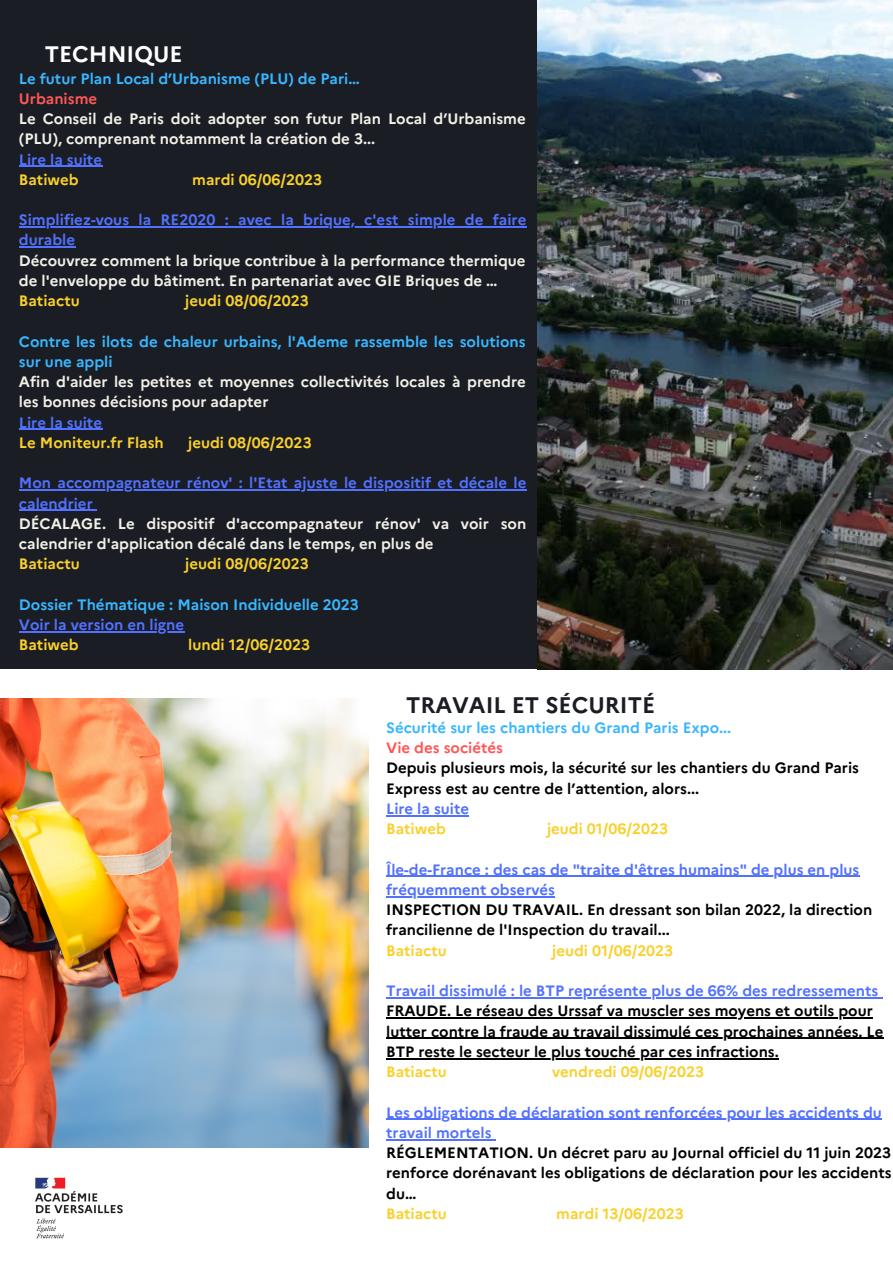
<style>
.page{position:relative;width:893px;height:1264px;background:#fff}
.page>*{position:absolute;margin:0;border:0;box-sizing:border-box;transform-origin:0 0}
.t1{font:700 22.5px "Marianne";color:#1a1d24}
.t2{font:700 22.35px "Marianne";color:#fff}
.t3{font:700 15px/20.2px "Marianne";color:#000}
.t4{font:700 15px/20.2px "Marianne";color:#f2f1e8}
.t5{font:700 15px/20.2px "Marianne";color:#5271ff}
.t6{font:700 15px "Marianne";color:#fad02c}
.t7{font:700 15px/20.2px "Marianne";color:#38b6ff}
.t8{font:700 15px "Marianne";color:#ff5757}
</style>
<div class="page">
<div style="left:0;top:0;width:537px;height:668px;background:#1a1d24"></div>
<img style="left:537px;top:0;width:355px;height:669px">
<img style="left:0;top:698px;width:369px;height:449px">
<img style="left:35px;top:1177px;width:88px;height:62px">
<hr style="left:386px;top:815px;width:83px;height:1px;background:#5271ff">
<hr style="left:386px;top:875px;width:473px;height:1px;background:#5271ff">
<hr style="left:386px;top:896px;width:169px;height:1px;background:#5271ff">
<hr style="left:386px;top:997px;width:492px;height:1px;background:#5271ff">
<hr style="left:386px;top:1017px;width:486px;height:1px;background:#000">
<hr style="left:386px;top:1037px;width:497px;height:1px;background:#000">
<hr style="left:386px;top:1057px;width:392px;height:2px;background:#000">
<hr style="left:386px;top:1118px;width:495px;height:1px;background:#5271ff">
<hr style="left:386px;top:1138px;width:105px;height:2px;background:#5271ff">
<hr style="left:19px;top:166px;width:83px;height:1px;background:#5271ff">
<hr style="left:19px;top:226px;width:507px;height:1px;background:#5271ff">
<hr style="left:19px;top:246px;width:56px;height:2px;background:#5271ff">
<hr style="left:19px;top:429px;width:83px;height:1px;background:#5271ff">
<hr style="left:19px;top:489px;width:507px;height:1px;background:#5271ff">
<hr style="left:19px;top:510px;width:74px;height:1px;background:#5271ff">
<hr style="left:19px;top:631px;width:165px;height:1px;background:#5271ff">
<p class="t2" style="left:45px;top:40px;width:139px">TECHNIQUE</p>
<p class="t7" style="left:19px;top:68px;width:342px">Le futur Plan Local d’Urbanisme (PLU) de Pari…</p>
<p class="t8" style="left:19px;top:89px;width:80px">Urbanisme</p>
<p class="t4" style="left:19px;top:108px;width:508px">Le Conseil de Paris doit adopter son futur Plan Local d’Urbanisme (PLU), comprenant notamment la création de 3...</p>
<p class="t5" style="left:19px;top:149px;width:85px">Lire la suite</p>
<p class="t6" style="left:19px;top:170px;width:61px">Batiweb</p>
<p class="t6" style="left:192px;top:170px;width:131px">mardi 06/06/2023</p>
<p class="t5" style="left:19px;top:210px;width:509px">Simplifiez-vous la RE2020 : avec la brique, c'est simple de faire durable</p>
<p class="t4" style="left:19px;top:250px;width:508px">Découvrez comment la brique contribue à la performance thermique de l'enveloppe du bâtiment. En partenariat avec GIE Briques de …</p>
<p class="t6" style="left:19px;top:292px;width:62px">Batiactu</p>
<p class="t6" style="left:185px;top:292px;width:125px">jeudi 08/06/2023</p>
<p class="t7" style="left:19px;top:331px;width:508px">Contre les ilots de chaleur urbains, l'Ademe rassemble les solutions sur une appli</p>
<p class="t4" style="left:19px;top:372px;width:508px">Afin d'aider les petites et moyennes collectivités locales à prendre les bonnes décisions pour adapter</p>
<p class="t5" style="left:19px;top:412px;width:85px">Lire la suite</p>
<p class="t6" style="left:19px;top:433px;width:146px">Le Moniteur.fr Flash</p>
<p class="t6" style="left:188px;top:433px;width:125px">jeudi 08/06/2023</p>
<p class="t5" style="left:19px;top:473px;width:509px">Mon accompagnateur rénov' : l'Etat ajuste le dispositif et décale le calendrier</p>
<p class="t4" style="left:19px;top:513px;width:509px">DÉCALAGE. Le dispositif d'accompagnateur rénov' va voir son calendrier d'application décalé dans le temps, en plus de</p>
<p class="t6" style="left:19px;top:555px;width:62px">Batiactu</p>
<p class="t6" style="left:185px;top:555px;width:125px">jeudi 08/06/2023</p>
<p class="t7" style="left:19px;top:594px;width:341px">Dossier Thématique : Maison Individuelle 2023</p>
<p class="t5" style="left:19px;top:614px;width:167px">Voir la version en ligne</p>
<p class="t6" style="left:19px;top:636px;width:61px">Batiweb</p>
<p class="t6" style="left:188px;top:636px;width:123px">lundi 12/06/2023</p>
<p class="t1" style="left:406px;top:691px;width:251px">TRAVAIL ET SÉCURITÉ</p>
<p class="t7" style="left:386px;top:717px;width:346px">Sécurité sur les chantiers du Grand Paris Expo...</p>
<p class="t8" style="left:386px;top:738px;width:118px">Vie des sociétés</p>
<p class="t3" style="left:386px;top:758px;width:474px">Depuis plusieurs mois, la sécurité sur les chantiers du Grand Paris<br>Express est au centre de l’attention, alors...</p>
<p class="t5" style="left:386px;top:798px;width:84px">Lire la suite</p>
<p class="t6" style="left:386px;top:819px;width:61px">Batiweb</p>
<p class="t6" style="left:547px;top:819px;width:123px">jeudi 01/06/2023</p>
<p class="t5" style="left:386px;top:859px;width:474px">Île-de-France : des cas de "traite d'êtres humains" de plus en plus fréquemment observés</p>
<p class="t3" style="left:386px;top:899px;width:487px">INSPECTION DU TRAVAIL. En dressant son bilan 2022, la direction francilienne de l'Inspection du travail...</p>
<p class="t6" style="left:386px;top:941px;width:62px">Batiactu</p>
<p class="t6" style="left:552px;top:941px;width:123px">jeudi 01/06/2023</p>
<p class="t5" style="left:386px;top:980px;width:493px">Travail dissimulé : le BTP représente plus de 66% des redressements</p>
<p class="t3" style="left:386px;top:1000px;width:498px">FRAUDE. Le réseau des Urssaf va muscler ses moyens et outils pour lutter contre la fraude au travail dissimulé ces prochaines années. Le<br>BTP reste le secteur le plus touché par ces infractions.</p>
<p class="t6" style="left:386px;top:1062px;width:62px">Batiactu</p>
<p class="t6" style="left:552px;top:1062px;width:153px">vendredi 09/06/2023</p>
<p class="t5" style="left:386px;top:1102px;width:497px">Les obligations de déclaration sont renforcées pour les accidents du travail mortels</p>
<p class="t3" style="left:386px;top:1142px;width:507px;text-align:justify">RÉGLEMENTATION. Un décret paru au Journal officiel du 11 juin 2023 renforce dorénavant les obligations de déclaration pour les accidents du…</p>
<p class="t6" style="left:386px;top:1204px;width:62px">Batiactu</p>
<p class="t6" style="left:556px;top:1204px;width:129px">mardi 13/06/2023</p>
</div>
